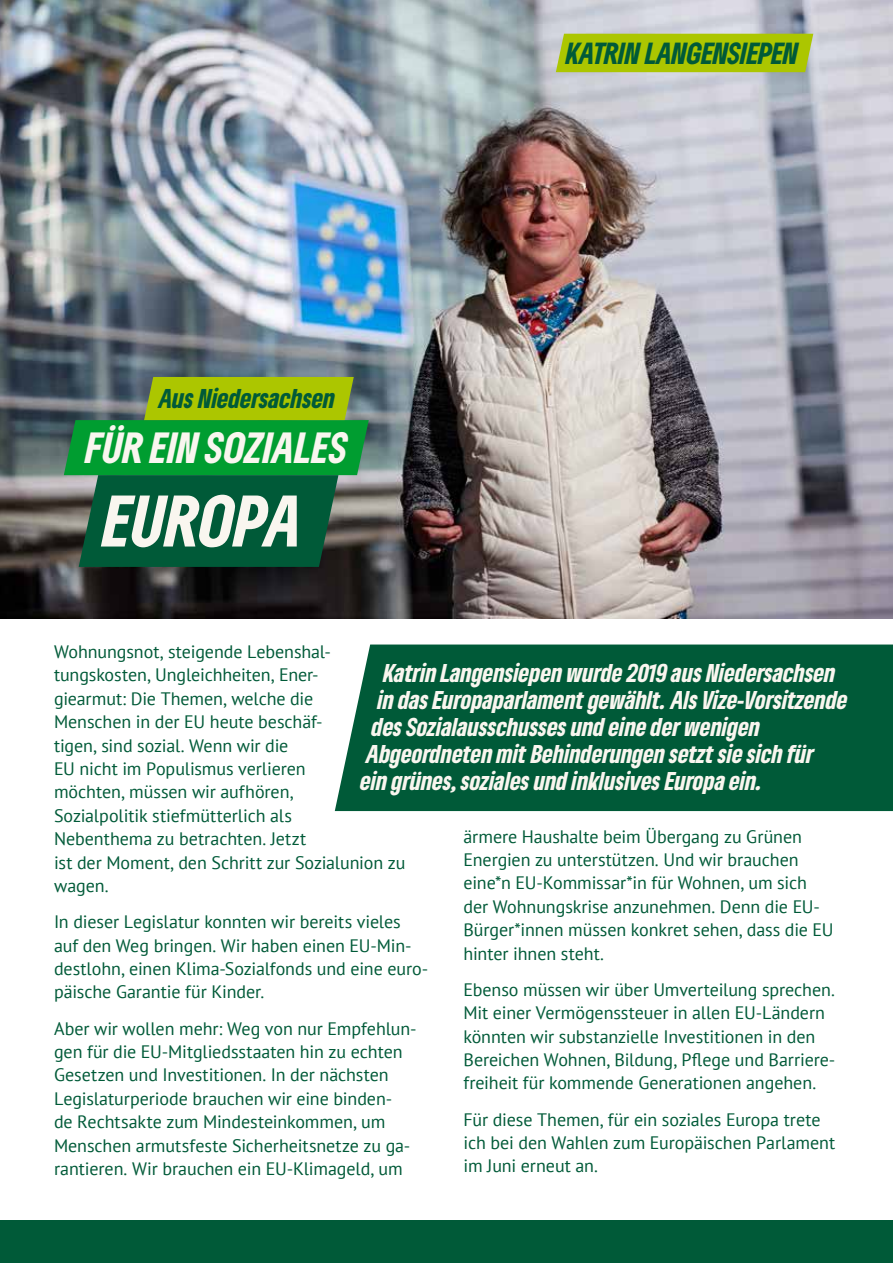
<style>
.page{position:relative;width:893px;height:1263px;background:#fff}
.page>*{position:absolute;margin:0;border:0;box-sizing:border-box;transform-origin:0 0}
.t1{font:italic 900 condensed 67.95px "Gruene Type";color:#f9f6ef}
.t2{font:italic 900 condensed 40.8px "Gruene Type";color:#f9f6ef}
.t3{font:italic 900 condensed 28.5px "Gruene Type";letter-spacing:-.015em;color:#005a38}
.t4{font:italic 900 condensed 25.35px "Gruene Type";color:#005a38}
.t5{font:italic 900 condensed 24px "Gruene Type";color:#f9f6ef}
.t6{font:18px/23.4px "PT Sans";letter-spacing:-.005em;color:#005a38}
</style>
<div class="page">
<div style="left:0;top:1220px;width:893px;height:43px;background:#005a38"></div>
<img style="left:0;top:0;width:893px;height:619px">
<svg style="left:64px;top:377px;width:305px;height:190px"></svg>
<div style="left:335px;top:644px;width:558px;height:167px;background:#005a38"></div>
<div style="left:556px;top:34px;width:257px;height:38px;background:#acc600"></div>
<h3 class="t4" style="left:159px;top:382px;width:178px">Aus Niedersachsen</h3>
<h2 class="t2" style="left:86px;top:420px;width:263px">FÜR EIN SOZIALES</h2>
<h1 class="t1" style="left:103px;top:476px;width:201px">EUROPA</h1>
<h3 class="t3" style="left:566px;top:34px;width:234px">KATRIN LANGENSIEPEN</h3>
<p class="t6" style="left:54px;top:640px;width:353px">Wohnungsnot, steigende Lebenshal&shy;tungskosten, Ungleichheiten, Ener-<br>giearmut: Die Themen, welche die<br>Menschen in der EU heute beschäf-<br>tigen, sind sozial. Wenn wir die<br>EU nicht im Populismus verlieren<br>möchten, müssen wir aufhören,<br>Sozialpolitik stiefmütterlich als<br>Nebenthema zu betrachten. Jetzt<br>ist der Moment, den Schritt zur Sozialunion zu wagen.</p>
<p class="t6" style="left:54px;top:910px;width:376px">In dieser Legislatur konnten wir bereits vieles auf den Weg bringen. Wir haben einen EU-Min&shy;destlohn, einen Klima-Sozialfonds und eine euro&shy;päische Garantie für Kinder.</p>
<p class="t6" style="left:54px;top:1016px;width:364px">Aber wir wollen mehr: Weg von nur Empfehlun&shy;gen für die EU-Mitgliedsstaaten hin zu echten Gesetzen und Investitionen. In der nächsten Legislaturperiode brauchen wir eine binden-<br>de Rechtsakte zum Mindesteinkommen, um Menschen armutsfeste Sicherheitsnetze zu ga&shy;rantieren. Wir brauchen ein EU-Klimageld, um</p>
<h3 class="t5" style="left:383px;top:657px;width:454px">Katrin Langensiepen wurde 2019 aus Niedersachsen</h3>
<h3 class="t5" style="left:378px;top:684px;width:472px">in das Europaparlament gewählt. Als Vize-Vorsitzende</h3>
<h3 class="t5" style="left:372px;top:711px;width:390px">des Sozialausschusses und eine der wenigen</h3>
<h3 class="t5" style="left:366px;top:738px;width:449px">Abgeordneten mit Behinderungen setzt sie sich für</h3>
<h3 class="t5" style="left:360px;top:765px;width:404px">ein grünes, soziales und inklusives Europa ein.</h3>
<p class="t6" style="left:463px;top:824px;width:372px">ärmere Haushalte beim Übergang zu Grünen Energien zu unterstützen. Und wir brauchen eine*n EU-Kommissar*in für Wohnen, um sich der Wohnungskrise anzunehmen. Denn die EU-Bürger*innen müssen konkret sehen, dass die EU hinter ihnen steht.</p>
<p class="t6" style="left:463px;top:977px;width:373px">Ebenso müssen wir über Umverteilung sprechen.<br>Mit einer Vermögenssteuer in allen EU-Ländern könnten wir substanzielle Investitionen in den Bereichen Wohnen, Bildung, Pflege und Barriere&shy;freiheit für kommende Generationen angehen.</p>
<p class="t6" style="left:463px;top:1107px;width:373px">Für diese Themen, für ein soziales Europa trete ich bei den Wahlen zum Europäischen Parlament im Juni erneut an.</p>
</div>
